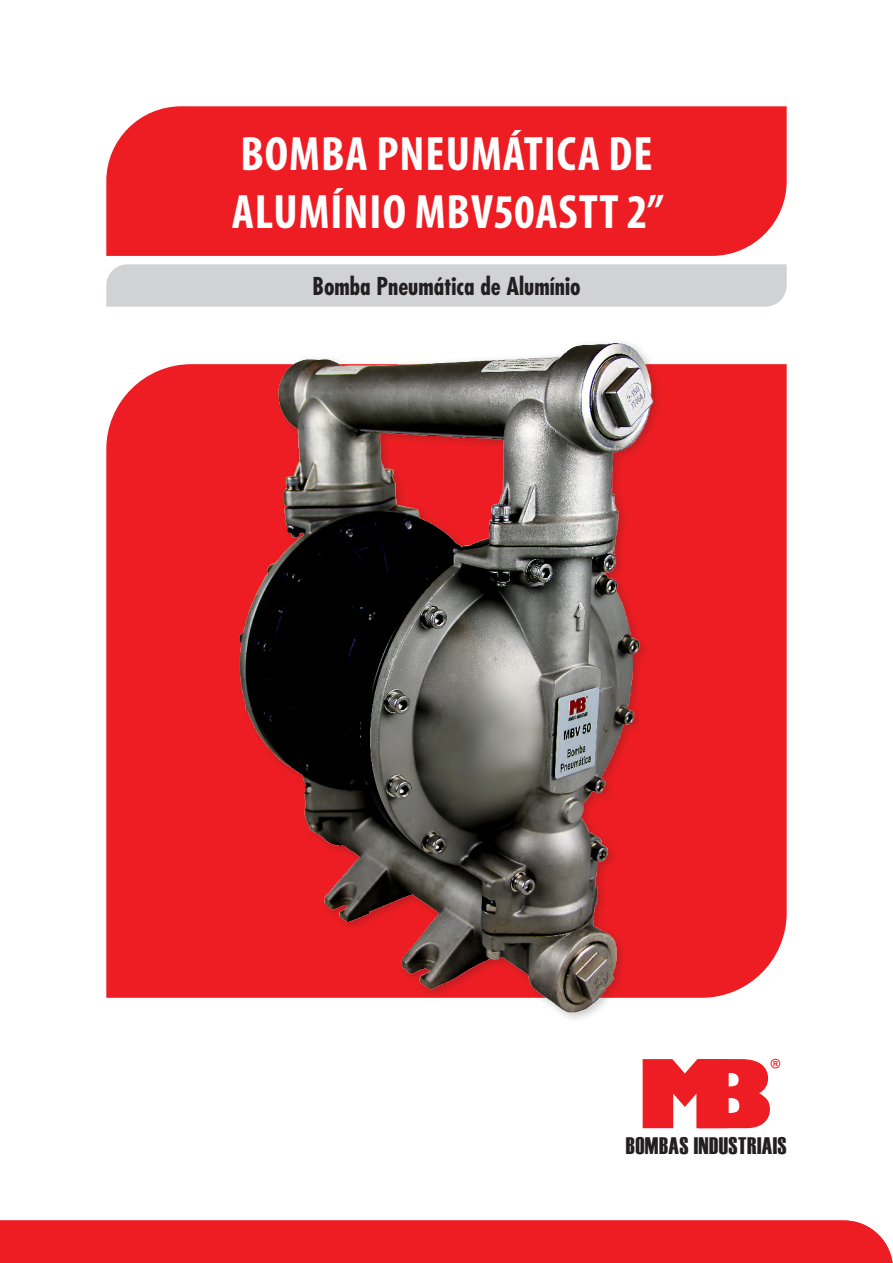
<style>
.page{position:relative;width:893px;height:1263px;background:#fff}
.page>*{position:absolute;margin:0;border:0;box-sizing:border-box;transform-origin:0 0}
.MegaTitulo{font:700 condensed 48.6px "Myriad Pro";letter-spacing:.02em;color:#fff}
.MegaSub{font:700 condensed 24px "Futura Std";color:#231f20}
.t1{font:23.85px "Haettenschweiler";letter-spacing:.02em;color:#231f20}
</style>
<div class="page">
<div style="left:0;top:1220px;width:893px;height:43px;background:#ee1d23"></div>
<svg style="left:643px;top:1059px;width:137px;height:69px"></svg>
<div style="left:106px;top:106px;width:681px;height:150px;background:#ee1d23"></div>
<div style="left:106px;top:264px;width:681px;height:43px;background:#d1d2d4"></div>
<img style="left:106px;top:342px;width:681px;height:674px">
<p class="MegaTitulo" style="left:240px;top:127px;width:414px">BOMBA PNEUMÁTICA DE</p>
<p class="MegaTitulo" style="left:232px;top:185px;width:434px">ALUMÍNIO MBV50ASTT 2”</p>
<p class="MegaSub" style="left:312px;top:272px;width:269px">Bomba Pneumática de Alumínio</p>
<p class="t1" style="left:626px;top:1132px;width:162px">BOMBAS INDUSTRIAIS</p>
</div>
